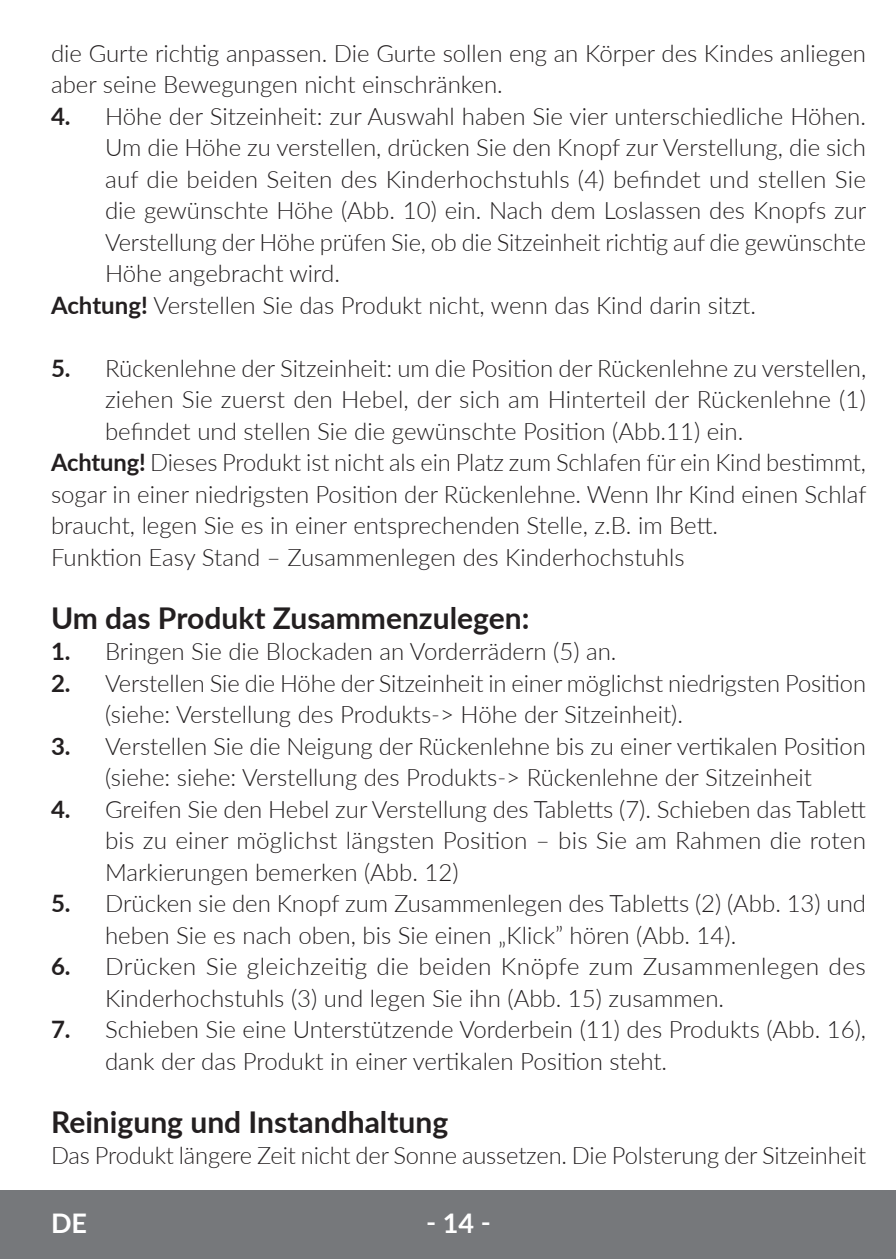
<style>
.page{position:relative;width:896px;height:1259px;background:#fff}
.page>*{position:absolute;margin:0;border:0;box-sizing:border-box;transform-origin:0 0}
.t1{font:700 30px "Lato";color:#231f20}
.t2{font:700 27px "Lato";color:#fff}
.t3{font:300 24px/31.5px "Lato";color:#231f20}
.s1{font-weight:700}
</style>
<div class="page">
<div style="left:0;top:1190px;width:895px;height:69px;background:#76787b"></div>
<p class="t3" style="left:51px;top:37px;width:816px">die Gurte richtig anpassen. Die Gurte sollen eng an Körper des Kindes anliegen aber seine Bewegungen nicht einschränken.</p>
<p class="t3" style="left:51px;top:100px;width:816px"><span class="s1">4.</span> Höhe der Sitzeinheit: zur Auswahl haben Sie vier unterschiedliche Höhen.</p>
<p class="t3" style="left:105px;top:131px;width:762px">Um die Höhe zu verstellen, drücken Sie den Knopf zur Verstellung, die sich</p>
<p class="t3" style="left:105px;top:163px;width:762px">auf die beiden Seiten des Kinderhochstuhls (4) befindet und stellen Sie</p>
<p class="t3" style="left:105px;top:194px;width:762px">die gewünschte Höhe (Abb. 10) ein. Nach dem Loslassen des Knopfs zur</p>
<p class="t3" style="left:105px;top:226px;width:762px">Verstellung der Höhe prüfen Sie, ob die Sitzeinheit richtig auf die gewünschte</p>
<p class="t3" style="left:105px;top:257px;width:236px">Höhe angebracht wird.</p>
<p class="t3" style="left:51px;top:289px;width:706px"><span class="s1">Achtung!</span> Verstellen Sie das Produkt nicht, wenn das Kind darin sitzt.</p>
<p class="t3" style="left:51px;top:352px;width:816px"><span class="s1">5.</span> Rückenlehne der Sitzeinheit: um die Position der Rückenlehne zu verstellen,</p>
<p class="t3" style="left:105px;top:383px;width:762px">ziehen Sie zuerst den Hebel, der sich am Hinterteil der Rückenlehne (1)</p>
<p class="t3" style="left:105px;top:415px;width:639px">befindet und stellen Sie die gewünschte Position (Abb.11) ein.</p>
<p class="t3" style="left:51px;top:446px;width:816px"><span class="s1">Achtung!</span> Dieses Produkt ist nicht als ein Platz zum Schlafen für ein Kind bestimmt,</p>
<p class="t3" style="left:51px;top:478px;width:817px">sogar in einer niedrigsten Position der Rückenlehne. Wenn Ihr Kind einen Schlaf</p>
<p class="t3" style="left:51px;top:509px;width:668px">braucht, legen Sie es in einer entsprechenden Stelle, z.B. im Bett.</p>
<p class="t3" style="left:51px;top:541px;width:635px">Funktion Easy Stand – Zusammenlegen des Kinderhochstuhls</p>
<p class="t1" style="left:51px;top:596px;width:480px">Um das Produkt Zusammenzulegen:</p>
<p class="t3" style="left:51px;top:635px;width:567px"><span class="s1">1.</span> Bringen Sie die Blockaden an Vorderrädern (5) an.</p>
<p class="t3" style="left:105px;top:667px;width:762px;text-indent:-54px"><span class="s1">2.</span> Verstellen Sie die Höhe der Sitzeinheit in einer möglichst niedrigsten Position (siehe: Verstellung des Produkts-&gt; Höhe der Sitzeinheit).</p>
<p class="t3" style="left:51px;top:730px;width:816px;text-align:center"><span class="s1">3.</span> Verstellen Sie die Neigung der Rückenlehne bis zu einer vertikalen Position (siehe: siehe: Verstellung des Produkts-&gt; Rückenlehne der Sitzeinheit</p>
<p class="t3" style="left:105px;top:793px;width:762px;text-align:justify;text-indent:-54px"><span class="s1">4.</span> Greifen Sie den Hebel zur Verstellung des Tabletts (7). Schieben das Tablett bis zu einer möglichst längsten Position – bis Sie am Rahmen die roten Markierungen bemerken (Abb. 12)</p>
<p class="t3" style="left:105px;top:887px;width:762px;text-indent:-54px"><span class="s1">5.</span> Drücken sie den Knopf zum Zusammenlegen des Tabletts (2) (Abb. 13) und heben Sie es nach oben, bis Sie einen „Klick” hören (Abb. 14).</p>
<p class="t3" style="left:105px;top:950px;width:762px;text-indent:-54px"><span class="s1">6.</span> Drücken Sie gleichzeitig die beiden Knöpfe zum Zusammenlegen des<br>Kinderhochstuhls (3) und legen Sie ihn (Abb. 15) zusammen.</p>
<p class="t3" style="left:105px;top:1013px;width:762px;text-indent:-54px"><span class="s1">7.</span> Schieben Sie eine Unterstützende Vorderbein (11) des Produkts (Abb. 16), dank der das Produkt in einer vertikalen Position steht.</p>
<p class="t1" style="left:51px;top:1100px;width:398px">Reinigung und Instandhaltung</p>
<p class="t3" style="left:51px;top:1139px;width:816px">Das Produkt längere Zeit nicht der Sonne aussetzen. Die Polsterung der Sitzeinheit</p>
<p class="t2" style="left:51px;top:1207px;width:38px">DE</p>
<p class="t2" style="left:426px;top:1203px;width:66px">‑ 14 ‑</p>
</div>
